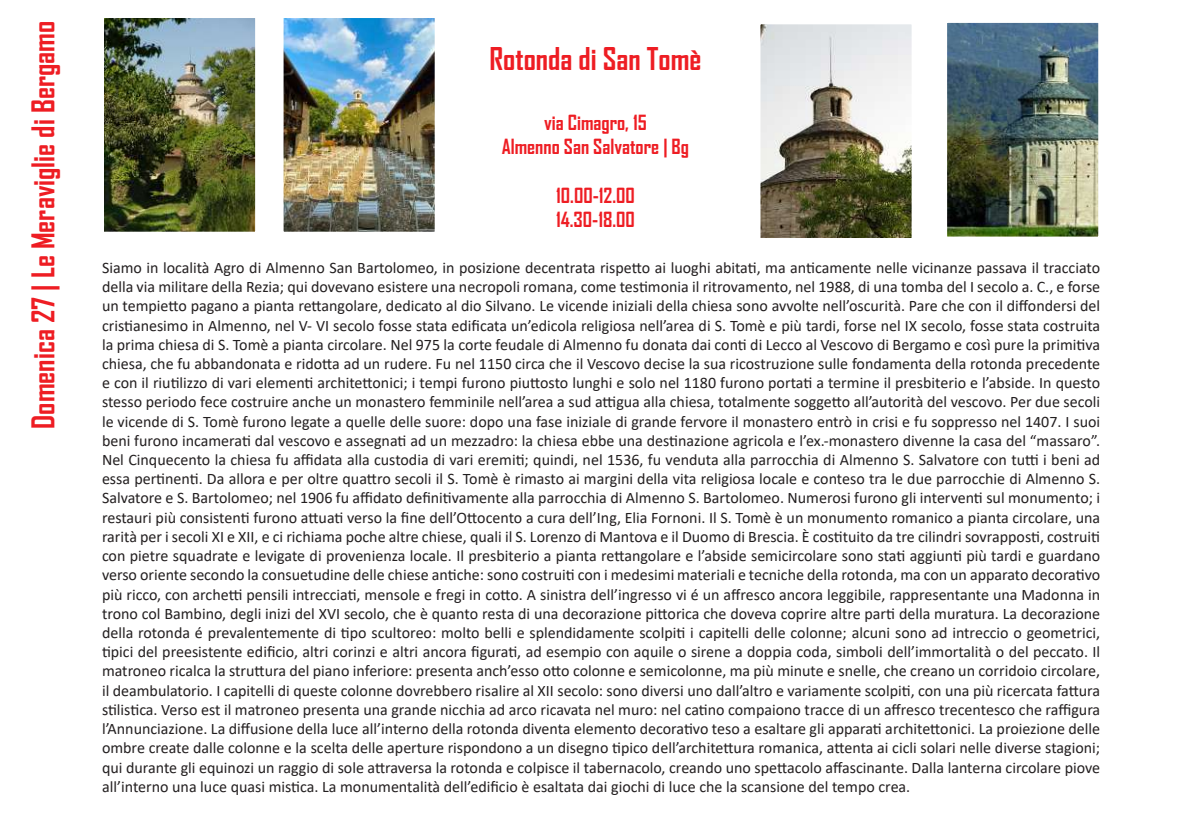
<style>
.page{position:relative;width:1191px;height:840px;background:#fff}
.page>*{position:absolute;margin:0;border:0;box-sizing:border-box;transform-origin:0 0}
.t1{font:700 30px "Agency FB";color:#ee1d23}
.t2{font:700 20px/24px "Agency FB";color:#ee1d23;text-align:center}
.t3{font:16px/19.2px "Calibri";color:#231f20;text-align:justify}
</style>
<div class="page">
<img style="left:105px;top:19px;width:149px;height:211px">
<div style="left:102px;top:16px;width:155px;height:217px;border:2px solid #fff"></div>
<img style="left:948px;top:24px;width:149px;height:211px">
<div style="left:945px;top:21px;width:155px;height:217px;border:2px solid #fff"></div>
<img style="left:284px;top:19px;width:150px;height:211px">
<div style="left:281px;top:16px;width:156px;height:217px;border:2px solid #fff"></div>
<img style="left:761px;top:25px;width:149px;height:212px">
<div style="left:758px;top:22px;width:155px;height:218px;border:2px solid #fff"></div>
<h1 class="t1" style="left:24px;top:428px;width:409px;rotate:-90deg">Domenica 27 | Le Meraviglie di Bergamo</h1>
<h1 class="t1" style="left:489px;top:40px;width:214px">Rotonda di San Tomè</h1>
<p class="t2" style="left:502px;top:110px;width:189px">via Cimagro, 15<br>Almenno San Salvatore | Bg</p>
<p class="t2" style="left:556px;top:182px;width:80px;text-align:left">10.00-12.00<br>14.30-18.00</p>
<p class="t3" style="left:102px;top:257px;width:999px">Siamo in località Agro di Almenno San Bartolomeo, in posizione decentrata rispetto ai luoghi abitati, ma anticamente nelle vicinanze passava il tracciato della via militare della Rezia; qui dovevano esistere una necropoli romana, come testimonia il ritrovamento, nel 1988, di una tomba del I secolo a. C., e forse un tempietto pagano a pianta rettangolare, dedicato al dio Silvano. Le vicende iniziali della chiesa sono avvolte nell’oscurità. Pare che con il diffondersi del cristianesimo in Almenno, nel V- VI secolo fosse stata edificata un’edicola religiosa nell’area di S. Tomè e più tardi, forse nel IX secolo, fosse stata costruita la prima chiesa di S. Tomè a pianta circolare. Nel 975 la corte feudale di Almenno fu donata dai conti di Lecco al Vescovo di Bergamo e così pure la primitiva chiesa, che fu abbandonata e ridotta ad un rudere. Fu nel 1150 circa che il Vescovo decise la sua ricostruzione sulle fondamenta della rotonda precedente e con il riutilizzo di vari elementi architettonici; i tempi furono piuttosto lunghi e solo nel 1180 furono portati a termine il presbiterio e l’abside. In questo stesso periodo fece costruire anche un monastero femminile nell’area a sud attigua alla chiesa, totalmente soggetto all’autorità del vescovo. Per due secoli le vicende di S. Tomè furono legate a quelle delle suore: dopo una fase iniziale di grande fervore il monastero entrò in crisi e fu soppresso nel 1407. I suoi beni furono incamerati dal vescovo e assegnati ad un mezzadro: la chiesa ebbe una destinazione agricola e l’ex.-monastero divenne la casa del “massaro”.<br>Nel Cinquecento la chiesa fu affidata alla custodia di vari eremiti; quindi, nel 1536, fu venduta alla parrocchia di Almenno S. Salvatore con tutti i beni ad essa pertinenti. Da allora e per oltre quattro secoli il S. Tomè è rimasto ai margini della vita religiosa locale e conteso tra le due parrocchie di Almenno S.<br>Salvatore e S. Bartolomeo; nel 1906 fu affidato definitivamente alla parrocchia di Almenno S. Bartolomeo. Numerosi furono gli interventi sul monumento; i restauri più consistenti furono attuati verso la fine dell’Ottocento a cura dell’Ing, Elia Fornoni. Il S. Tomè è un monumento romanico a pianta circolare, una rarità per i secoli XI e XII, e ci richiama poche altre chiese, quali il S. Lorenzo di Mantova e il Duomo di Brescia. È costituito da tre cilindri sovrapposti, costruiti con pietre squadrate e levigate di provenienza locale. Il presbiterio a pianta rettangolare e l’abside semicircolare sono stati aggiunti più tardi e guardano verso oriente secondo la consuetudine delle chiese antiche: sono costruiti con i medesimi materiali e tecniche della rotonda, ma con un apparato decorativo più ricco, con archetti pensili intrecciati, mensole e fregi in cotto. A sinistra dell’ingresso vi é un affresco ancora leggibile, rappresentante una Madonna in trono col Bambino, degli inizi del XVI secolo, che è quanto resta di una decorazione pittorica che doveva coprire altre parti della muratura. La decorazione della rotonda é prevalentemente di tipo scultoreo: molto belli e splendidamente scolpiti i capitelli delle colonne; alcuni sono ad intreccio o geometrici, tipici del preesistente edificio, altri corinzi e altri ancora figurati, ad esempio con aquile o sirene a doppia coda, simboli dell’immortalità o del peccato. Il matroneo ricalca la struttura del piano inferiore: presenta anch’esso otto colonne e semicolonne, ma più minute e snelle, che creano un corridoio circolare, il deambulatorio. I capitelli di queste colonne dovrebbero risalire al XII secolo: sono diversi uno dall’altro e variamente scolpiti, con una più ricercata fattura stilistica. Verso est il matroneo presenta una grande nicchia ad arco ricavata nel muro: nel catino compaiono tracce di un affresco trecentesco che raffigura l’Annunciazione. La diffusione della luce all’interno della rotonda diventa elemento decorativo teso a esaltare gli apparati architettonici. La proiezione delle ombre create dalle colonne e la scelta delle aperture rispondono a un disegno tipico dell’architettura romanica, attenta ai cicli solari nelle diverse stagioni; qui durante gli equinozi un raggio di sole attraversa la rotonda e colpisce il tabernacolo, creando uno spettacolo affascinante. Dalla lanterna circolare piove all’interno una luce quasi mistica. La monumentalità dell’edificio è esaltata dai giochi di luce che la scansione del tempo crea.</p>
</div>
